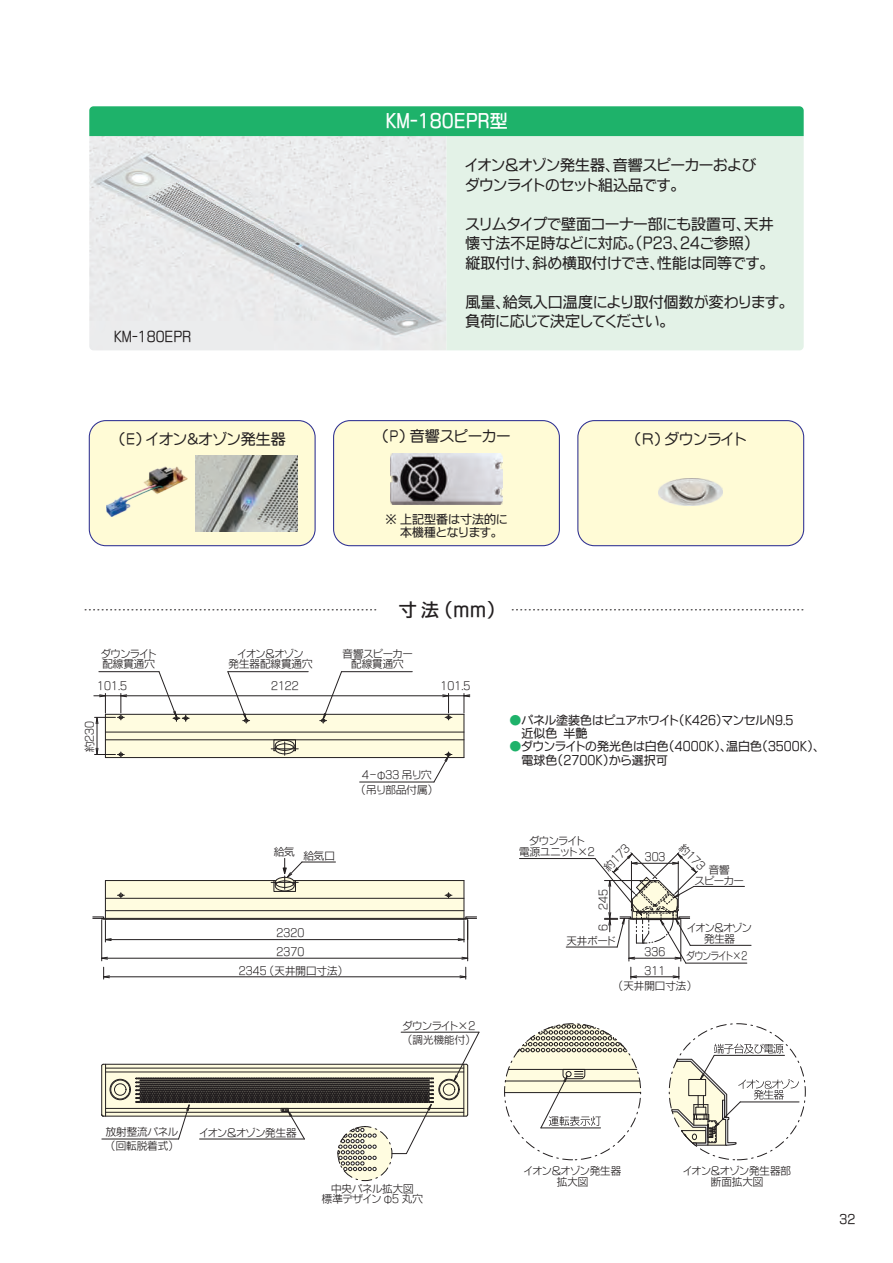
<style>
.page{position:relative;width:893px;height:1263px;background:#fff}
.page>*{position:absolute;margin:0;border:0;box-sizing:border-box;transform-origin:0 0}
.t1{font:18px "FGP Kaku Gothic Ca B";color:#fff}
.t2{font:18px "FGP Kaku Gothic Ca B";color:#231f20}
.t3{font:15px/19.5px "FGP Kaku Gothic Ca M";color:#231f20}
.t4{font:15px "FGP Maru Gothic Ca M";color:#231f20}
.t5{font:13.5px "FGP Kaku Gothic Ca M";color:#231f20}
.t6{font:12px/13.2px "FGP Kaku Gothic Ca M";color:#231f20}
.t7{font:10.5px/10.5px "FGP Kaku Gothic Ca L";color:#231f20;text-align:center}
.t8{font:10.5px/10.5px "FGP Kaku Gothic Ca L";letter-spacing:-.025em;color:#231f20;text-align:center}
.t9{font:10.5px "FGP Kaku Gothic Ca L";color:#231f20;scale:.86 1}
.s1{color:#1eb26a}
</style>
<div class="page">
<img style="left:89px;top:136px;width:357px;height:214px">
<div style="left:446px;top:136px;width:358px;height:214px;background:#e3f2e7"></div>
<div style="left:89px;top:106px;width:715px;height:30px;background:#1eb26a"></div>
<svg style="left:512px;top:609px;width:292px;height:1px"></svg>
<svg style="left:85px;top:609px;width:292px;height:1px"></svg>
<hr style="left:686px;top:963px;width:61px;height:1px;background:#231f20">
<hr style="left:519px;top:858px;width:76px;height:1px;background:#231f20">
<hr style="left:104px;top:976px;width:362px;height:1px;background:#231f20">
<svg style="left:103px;top:967px;width:7px;height:12px"></svg>
<svg style="left:459px;top:967px;width:7px;height:12px"></svg>
<hr style="left:101px;top:920px;width:1px;height:41px;background:#231f20">
<hr style="left:467px;top:920px;width:1px;height:41px;background:#231f20">
<hr style="left:102px;top:958px;width:366px;height:1px;background:#231f20">
<svg style="left:101px;top:956px;width:7px;height:4px"></svg>
<svg style="left:461px;top:956px;width:7px;height:4px"></svg>
<div style="left:338px;top:1126px;width:54px;height:55px;background:#fffce0;border:1px dashed #231f20;border-radius:50%"></div>
<hr style="left:690px;top:945px;width:61px;height:1px;background:#231f20">
<hr style="left:694px;top:886px;width:50px;height:1px;background:#231f20">
<hr style="left:566px;top:947px;width:51px;height:1px;background:#231f20">
<svg style="left:101px;top:1031px;width:379px;height:140px"></svg>
<svg style="left:94px;top:671px;width:376px;height:112px"></svg>
<svg style="left:92px;top:858px;width:385px;height:84px"></svg>
<hr style="left:360px;top:782px;width:74px;height:1px;background:#231f20">
<svg style="left:594px;top:852px;width:104px;height:127px"></svg>
<div style="left:577px;top:420px;width:227px;height:126px;background:#fffbd6;border:1px solid #2e3092;border-radius:16px"></div>
<img style="left:659px;top:479px;width:64px;height:26px">
<div style="left:333px;top:420px;width:227px;height:126px;background:#fffbd6;border:1px solid #2e3092;border-radius:16px"></div>
<div style="left:89px;top:420px;width:227px;height:126px;background:#fffbd6;border:1px solid #2e3092;border-radius:16px"></div>
<img style="left:107px;top:467px;width:81px;height:50px">
<img style="left:196px;top:455px;width:102px;height:77px">
<svg style="left:505px;top:1024px;width:136px;height:105px"></svg>
<svg style="left:669px;top:1044px;width:130px;height:102px"></svg>
<img style="left:390px;top:453px;width:113px;height:51px">
<p class="t5" style="left:114px;top:330px;width:79px">KM‐180EPR</p>
<h1 class="t1" style="left:385px;top:112px;width:124px">KM‐180EPR型</h1>
<h2 class="t3" style="left:465px;top:156px;width:292px">イオン＆オゾン発生器、音響スピーカーおよびダウンライトのセット組込品です。</h2>
<h2 class="t3" style="left:465px;top:214px;width:310px">スリムタイプで壁面コーナー部にも設置可、天井懐寸法不足時などに対応。（P23、24ご参照）<br>縦取付け、斜め横取付けでき、性能は同等です。</h2>
<h2 class="t3" style="left:465px;top:292px;width:322px">風量、給気入口温度により取付個数が変わります。負荷に応じて決定してください。</h2>
<h2 class="t4" style="left:119px;top:431px;width:169px">（E） イオン＆オゾン発生器</h2>
<h2 class="t4" style="left:382px;top:429px;width:130px">（P） 音響スピーカー</h2>
<h2 class="t4" style="left:634px;top:431px;width:114px">（Ｒ） ダウンライト</h2>
<p class="t6" style="left:385px;top:513px;width:124px;line-height:12.6px">※ 上記型番は寸法的に　 本機種となります。</p>
<p class="t7" style="left:101px;top:648px;width:57px;text-align:left">ダウンライト配線貫通穴</p>
<p class="t7" style="left:229px;top:648px;width:85px">イオン＆オゾン<br>発生器配線貫通穴</p>
<h1 class="t2" style="left:399px;top:601px;width:99px">寸 法 （ｍｍ）</h1>
<p class="t7" style="left:342px;top:648px;width:72px">音響スピーカー配線貫通穴</p>
<p class="t7" style="left:97px;top:680px;width:31px">101.5</p>
<p class="t7" style="left:441px;top:680px;width:31px">101.5</p>
<p class="t7" style="left:271px;top:680px;width:29px">2122</p>
<p class="t7" style="left:84px;top:752px;width:33px;rotate:-90deg">約230</p>
<p class="t7" style="left:361px;top:767px;width:73px;line-height:15px;text-align:left">4-φ33 吊り穴（吊り部品付属）</p>
<p class="t6" style="left:510px;top:714px;width:285px"><span class="s1">●</span>パネル塗装色はピュアホワイト（K426）マンセルN9.5　 近似色 半艶</p>
<p class="t6" style="left:510px;top:740px;width:311px"><span class="s1">●</span>ダウンライトの発光色は白色（4000K）、温白色（3500K）、　 電球色（2700K）から選択可</p>
<p class="t7" style="left:529px;top:836px;width:57px">ダウンライト</p>
<p class="t7" style="left:274px;top:847px;width:22px">給気</p>
<p class="t7" style="left:519px;top:846px;width:77px">電源ユニット×2</p>
<p class="t7" style="left:303px;top:850px;width:33px">給気口</p>
<p class="t7" style="left:602px;top:865px;width:33px;rotate:-45deg">約173</p>
<p class="t7" style="left:685px;top:842px;width:33px;rotate:45deg">約173</p>
<p class="t7" style="left:645px;top:851px;width:22px">303</p>
<p class="t7" style="left:695px;top:865px;width:51px">音響<br>スピーカー</p>
<p class="t7" style="left:277px;top:923px;width:29px;line-height:18.9px;text-align:left">2320<br>2370</p>
<p class="t7" style="left:239px;top:965px;width:105px">2345 （天井開口寸法）</p>
<p class="t7" style="left:403px;top:1020px;width:74px">ダウンライト×2</p>
<p class="t7" style="left:407px;top:1035px;width:64px">（調光機能付）</p>
<p class="t7" style="left:598px;top:909px;width:22px;rotate:-90deg">245</p>
<p class="t7" style="left:598px;top:931px;width:8px;rotate:-90deg">6</p>
<p class="t7" style="left:566px;top:935px;width:51px">天井ボード</p>
<p class="t7" style="left:644px;top:946px;width:22px">336</p>
<p class="t8" style="left:688px;top:923px;width:66px">イオン＆オゾン発生器</p>
<p class="t9" style="left:687px;top:951px;width:72px">ダウンライト×2</p>
<p class="t7" style="left:618px;top:963px;width:75px;line-height:15.5px">311<br>（天井開口寸法）</p>
<p class="t7" style="left:106px;top:1124px;width:74px;line-height:14.4px">放射整流パネル（回転脱着式）</p>
<p class="t7" style="left:200px;top:1128px;width:99px">イオン＆オゾン発生器</p>
<p class="t7" style="left:322px;top:1183px;width:102px">中央パネル拡大図<br>標準デザイン φ5 丸穴</p>
<p class="t7" style="left:524px;top:1165px;width:99px">イオン＆オゾン発生器拡大図</p>
<p class="t7" style="left:683px;top:1165px;width:109px">イオン＆オゾン発生器部断面拡大図</p>
<p class="t6" style="left:839px;top:1213px;width:17px">32</p>
</div>
